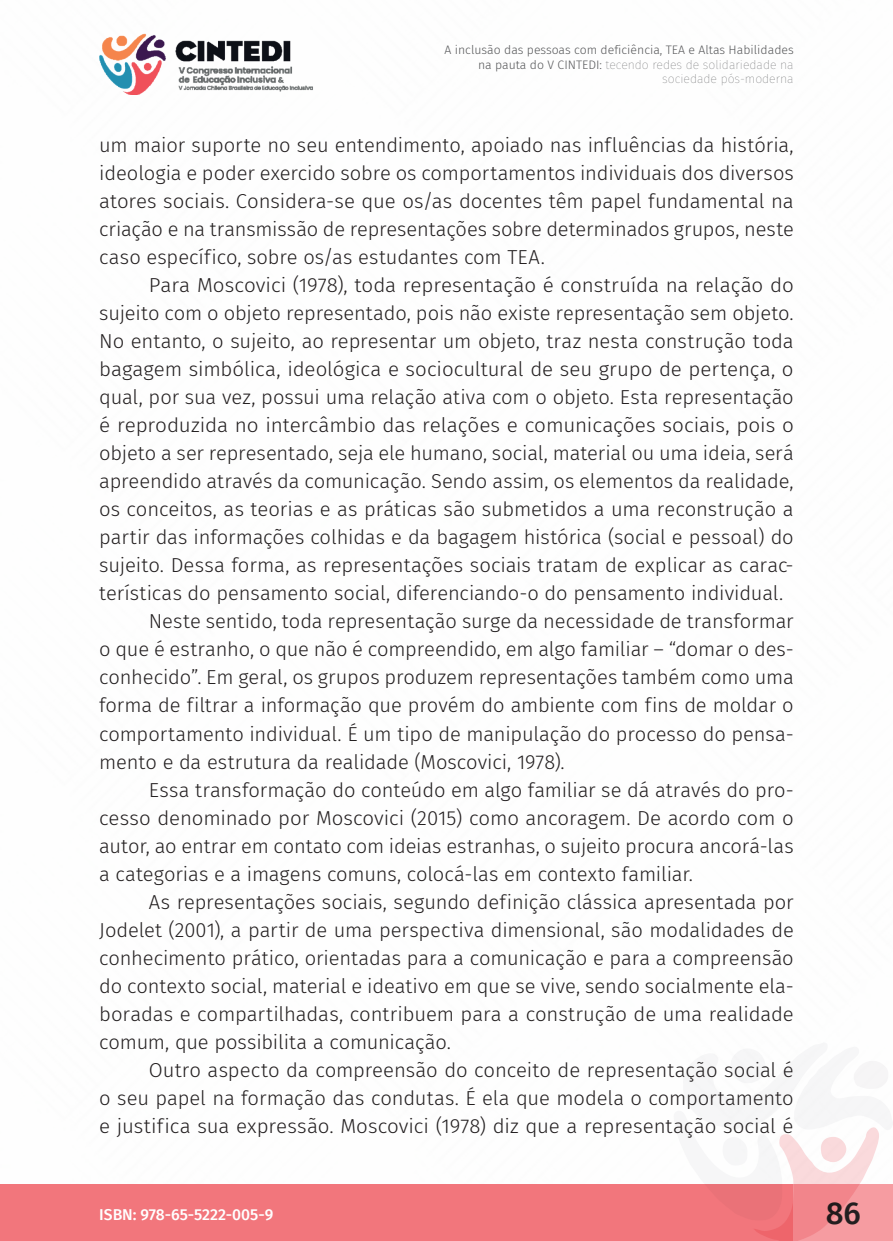
<style>
.page{position:relative;width:893px;height:1241px;background:#fff}
.page>*{position:absolute;margin:0;border:0;box-sizing:border-box;transform-origin:0 0}
.t1{font:500 31.5px "Fira Sans";color:#231f20}
._6_CORPO{font:300 20.12px/28px "Fira Sans";letter-spacing:-.005em;color:#231f20;text-align:justify}
.t2{font:500 15.75px "Fira Sans";color:#fff}
.t3{font:300 12.25px/14.7px "Fira Sans";color:#57585a;text-align:right}
.s1{font-weight:100}
</style>
<div class="page">
<div style="left:0;top:1184px;width:794px;height:56px;background:#f2767c"></div>
<img style="left:99px;top:33px;width:214px;height:61px">
<svg style="left:688px;top:1049px;width:205px;height:191px"></svg>
<p class="t3" style="left:444px;top:42px;width:351px">A inclusão das pessoas com deficiência, TEA e Altas Habilidades na pauta do V CINTEDI: <span class="s1">tecendo redes de solidariedade na sociedade pós-moderna</span></p>
<p class="_6_CORPO" style="left:99px;top:131px;width:696px">um maior suporte no seu entendimento, apoiado nas influências da história, ideologia e poder exercido sobre os comportamentos individuais dos diversos atores sociais. Considera-se que os/as docentes têm papel fundamental na criação e na transmissão de representações sobre determinados grupos, neste caso específico, sobre os/as estudantes com TEA.</p>
<p class="_6_CORPO" style="left:99px;top:271px;width:696px;text-indent:50px">Para Moscovici (1978), toda representação é construída na relação do sujeito com o objeto representado, pois não existe representação sem objeto.<br>No entanto, o sujeito, ao representar um objeto, traz nesta construção toda bagagem simbólica, ideológica e sociocultural de seu grupo de pertença, o qual, por sua vez, possui uma relação ativa com o objeto. Esta representação é reproduzida no intercâmbio das relações e comunicações sociais, pois o objeto a ser representado, seja ele humano, social, material ou uma ideia, será apreendido através da comunicação. Sendo assim, os elementos da realidade, os conceitos, as teorias e as práticas são submetidos a uma reconstrução a partir das informações colhidas e da bagagem histórica (social e pessoal) do sujeito. Dessa forma, as representações sociais tratam de explicar as carac&shy;terísticas do pensamento social, diferenciando-o do pensamento individual.</p>
<p class="_6_CORPO" style="left:99px;top:607px;width:696px;text-indent:50px">Neste sentido, toda representação surge da necessidade de transformar o que é estranho, o que não é compreendido, em algo familiar – “domar o des&shy;conhecido”. Em geral, os grupos produzem representações também como uma forma de filtrar a informação que provém do ambiente com fins de moldar o comportamento individual. É um tipo de manipulação do processo do pensa&shy;mento e da estrutura da realidade (Moscovici, 1978).</p>
<p class="_6_CORPO" style="left:99px;top:775px;width:696px;text-indent:50px">Essa transformação do conteúdo em algo familiar se dá através do pro&shy;cesso denominado por Moscovici (2015) como ancoragem. De acordo com o autor, ao entrar em contato com ideias estranhas, o sujeito procura ancorá-las a categorias e a imagens comuns, colocá-las em contexto familiar.</p>
<p class="_6_CORPO" style="left:99px;top:887px;width:696px;text-indent:50px">As representações sociais, segundo definição clássica apresentada por Jodelet (2001), a partir de uma perspectiva dimensional, são modalidades de conhecimento prático, orientadas para a comunicação e para a compreensão do contexto social, material e ideativo em que se vive, sendo socialmente ela&shy;boradas e compartilhadas, contribuem para a construção de uma realidade comum, que possibilita a comunicação.</p>
<p class="_6_CORPO" style="left:99px;top:1055px;width:696px;text-indent:50px">Outro aspecto da compreensão do conceito de representação social é o seu papel na formação das condutas. É ela que modela o comportamento e justifica sua expressão. Moscovici (1978) diz que a representação social é</p>
<p class="t2" style="left:99px;top:1201px;width:176px">ISBN: 978-65-5222-005-9</p>
<h1 class="t1" style="left:826px;top:1187px;width:37px">86</h1>
</div>
